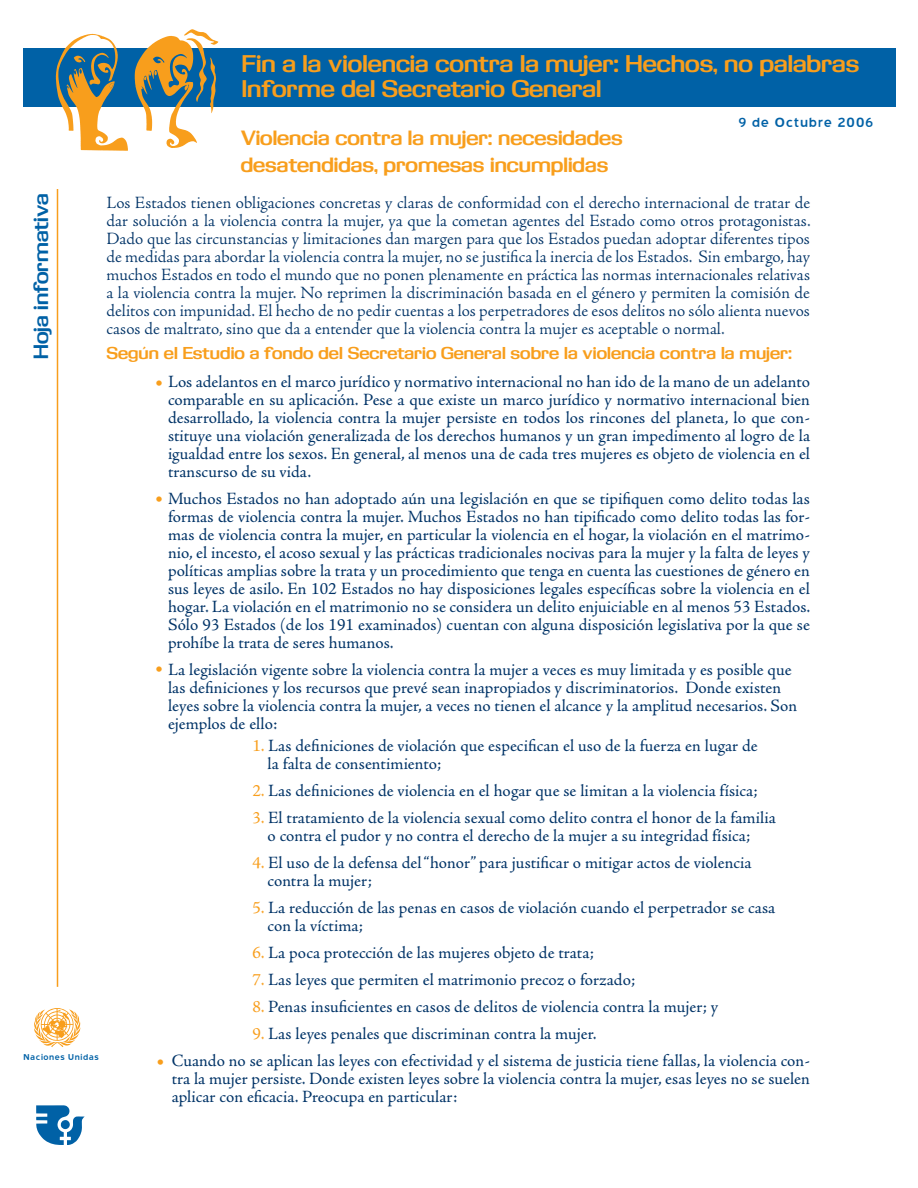
<style>
.page{position:relative;width:918px;height:1188px;background:#fff}
.page>*{position:absolute;margin:0;border:0;box-sizing:border-box;transform-origin:0 0}
.t1{font:700 21px/25.2px "Kasse FLF";color:#f89e1c}
.t2{font:700 18px/27px "Kasse FLF";color:#f89e1c}
.t3{font:700 18px "Kasse FLF";color:#0061a6}
.t4{font:17.25px/18px "Adobe Jenson Pro";letter-spacing:.005em;color:#003367}
.t5{font:300 17.25px/18px "Adobe Jenson Pro";color:#003367;text-align:justify}
.t6{font:17.25px "Kasse Ultra FLF";color:#f89e1c}
.t7{font:16.5px "Blue Highway";color:#0061a6}
.t8{font:700 15px "Kasse FLF";letter-spacing:.005em;color:#f89e1c}
.t9{font:10.5px "Blue Highway";color:#0061a6}
.s1{font-family:"Kasse Ultra FLF";color:#f89e1c}
.s2{color:#f89e1c}
</style>
<div class="page">
<svg style="left:36px;top:1105px;width:49px;height:40px"></svg>
<svg style="left:34px;top:1008px;width:47px;height:39px"></svg>
<div style="left:24px;top:49px;width:872px;height:58px;background:#0061a6"></div>
<svg style="left:135px;top:29px;width:83px;height:119px"></svg>
<svg style="left:56px;top:34px;width:72px;height:117px"></svg>
<hr style="left:57px;top:189px;width:1px;height:798px;background:#f89e1c">
<p class="t1" style="left:242px;top:50px;width:619px">Fin a la violencia contra la mujer: Hechos, no palabras<br>Informe del Secretario General</p>
<p class="t2" style="left:241px;top:124px;width:384px">Violencia contra la mujer: necesidades desatendidas, promesas incumplidas</p>
<p class="t7" style="left:738px;top:114px;width:137px">9 de Octubre 2006</p>
<p class="t3" style="left:29px;top:359px;width:167px;rotate:-90deg">Hoja informativa</p>
<p class="t5" style="left:106px;top:194px;width:706px">Los Estados tienen obligaciones concretas y claras de conformidad con el derecho internacional de tratar de dar solución a la violencia contra la mujer, ya que la cometan agentes del Estado como otros protagonistas.<br>Dado que las circunstancias y limitaciones dan margen para que los Estados puedan adoptar diferentes tipos de medidas para abordar la violencia contra la mujer, no se justifica la inercia de los Estados. Sin embargo, hay muchos Estados en todo el mundo que no ponen plenamente en práctica las normas internacionales relativas a la violencia contra la mujer. No reprimen la discriminación basada en el género y permiten la comisión de delitos con impunidad. El hecho de no pedir cuentas a los perpetradores de esos delitos no sólo alienta nuevos casos de maltrato, sino que da a entender que la violencia contra la mujer es aceptable o normal.</p>
<p class="t8" style="left:106px;top:343px;width:687px">Según el Estudio a fondo del Secretario General sobre la violencia contra la mujer:</p>
<p class="t6" style="left:156px;top:371px;width:8px">•</p>
<p class="t4" style="left:168px;top:373px;width:644px;text-align:justify">Los adelantos en el marco jurídico y normativo internacional no han ido de la mano de un adelanto comparable en su aplicación. Pese a que existe un marco jurídico y normativo internacional bien desarrollado, la violencia contra la mujer persiste en todos los rincones del planeta, lo que con&shy;stituye una violación generalizada de los derechos humanos y un gran impedimento al logro de la igualdad entre los sexos. En general, al menos una de cada tres mujeres es objeto de violencia en el transcurso de su vida.</p>
<p class="t4" style="left:168px;top:490px;width:644px;text-align:justify">Muchos Estados no han adoptado aún una legislación en que se tipifiquen como delito todas las formas de violencia contra la mujer. Muchos Estados no han tipificado como delito todas las for&shy;mas de violencia contra la mujer, en particular la violencia en el hogar, la violación en el matrimo&shy;nio, el incesto, el acoso sexual y las prácticas tradicionales nocivas para la mujer y la falta de leyes y políticas amplias sobre la trata y un procedimiento que tenga en cuenta las cuestiones de género en sus leyes de asilo. En 102 Estados no hay disposiciones legales específicas sobre la violencia en el hogar. La violación en el matrimonio no se considera un delito enjuiciable en al menos 53 Estados.<br>Sólo 93 Estados (de los 191 examinados) cuentan con alguna disposición legislativa por la que se prohíbe la trata de seres humanos.</p>
<p class="t4" style="left:168px;top:679px;width:631px">las definiciones y los recursos que prevé sean inapropiados y discriminatorios. Donde existen leyes sobre la violencia contra la mujer, a veces no tienen el alcance y la amplitud necesarios. Son ejemplos de ello:</p>
<p class="t6" style="left:156px;top:487px;width:8px">•</p>
<p class="t4" style="left:156px;top:661px;width:637px"><span class="s1">•</span> La legislación vigente sobre la violencia contra la mujer a veces es muy limitada y es posible que</p>
<p class="t9" style="left:23px;top:1052px;width:77px">Naciones Unidas</p>
<p class="t6" style="left:157px;top:1050px;width:8px">•</p>
<p class="t4" style="left:268px;top:737px;width:492px;text-indent:-15px"><span class="s2">1.</span> Las definiciones de violación que especifican el uso de la fuerza en lugar de la falta de consentimiento;</p>
<p class="t4" style="left:252px;top:782px;width:507px"><span class="s2">2.</span> Las definiciones de violencia en el hogar que se limitan a la violencia física;</p>
<p class="t4" style="left:268px;top:809px;width:510px;text-indent:-15px"><span class="s2">3.</span> El tratamiento de la violencia sexual como delito contra el honor de la familia o contra el pudor y no contra el derecho de la mujer a su integridad física;</p>
<p class="t4" style="left:268px;top:854px;width:486px;text-indent:-15px"><span class="s2">4.</span> El uso de la defensa del “honor” para justificar o mitigar actos de violencia contra la mujer;</p>
<p class="t4" style="left:268px;top:899px;width:509px;text-indent:-15px"><span class="s2">5.</span> La reducción de las penas en casos de violación cuando el perpetrador se casa con la víctima;</p>
<p class="t4" style="left:252px;top:944px;width:343px"><span class="s2">6.</span> La poca protección de las mujeres objeto de trata;</p>
<p class="t4" style="left:252px;top:971px;width:384px"><span class="s2">7.</span> Las leyes que permiten el matrimonio precoz o forzado;</p>
<p class="t4" style="left:252px;top:998px;width:467px"><span class="s2">8.</span> Penas insuficientes en casos de delitos de violencia contra la mujer; y</p>
<p class="t4" style="left:252px;top:1025px;width:346px"><span class="s2">9.</span> Las leyes penales que discriminan contra la mujer.</p>
<p class="t4" style="left:172px;top:1052px;width:640px;text-align:justify">Cuando no se aplican las leyes con efectividad y el sistema de justicia tiene fallas, la violencia con&shy;tra la mujer persiste. Donde existen leyes sobre la violencia contra la mujer, esas leyes no se suelen aplicar con eficacia. Preocupa en particular:</p>
</div>
